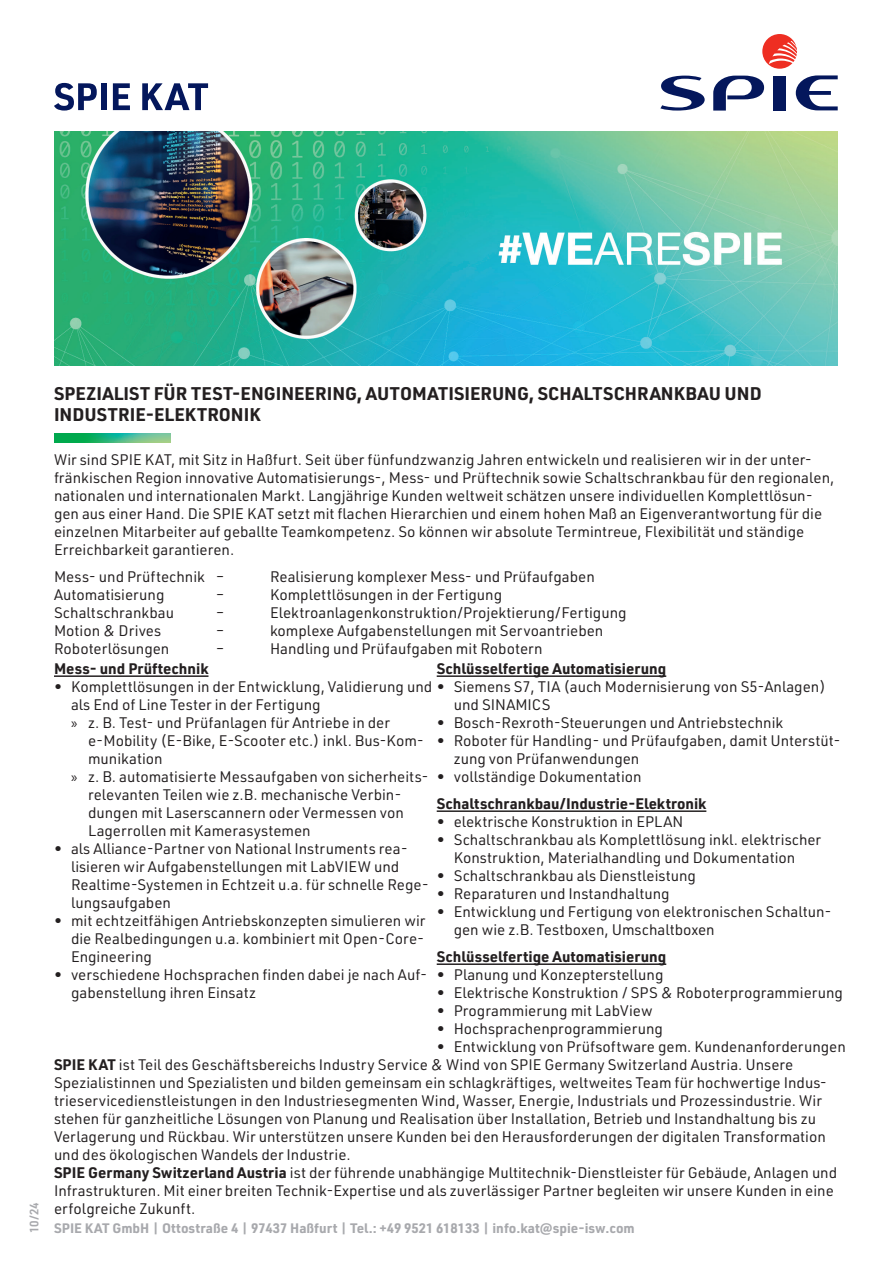
<style>
.page{position:relative;width:893px;height:1263px;background:#fff}
.page>*{position:absolute;margin:0;border:0;box-sizing:border-box;transform-origin:0 0}
.t1{font:700 18px/21.6px "URWDIN";color:#231f20}
.t2{font:15px/18px "URWDIN";color:#231f20}
.t3{font:700 15px "URWDIN";color:#231f20}
.t4{font:700 13.5px "URWDIN";color:#a8a9ad}
.t5{font:600 12px "URWDIN";color:#a8a9ad}
.s1{font-family:"Myriad Pro"}
.s2{font-weight:700}
</style>
<div class="page">
<hr style="left:54px;top:675px;width:154px;height:2px;background:#231f20">
<hr style="left:437px;top:675px;width:229px;height:2px;background:#231f20">
<hr style="left:437px;top:810px;width:269px;height:2px;background:#231f20">
<hr style="left:437px;top:963px;width:229px;height:2px;background:#231f20">
<img style="left:54px;top:132px;width:784px;height:233px">
<svg style="left:54px;top:434px;width:117px;height:8px"></svg>
<svg style="left:713px;top:76px;width:51px;height:35px"></svg>
<div style="left:773px;top:76px;width:13px;height:35px;background:#04175c"></div>
<svg style="left:796px;top:75px;width:42px;height:35px"></svg>
<svg style="left:660px;top:76px;width:45px;height:35px"></svg>
<svg style="left:762px;top:34px;width:35px;height:35px"></svg>
<svg style="left:54px;top:83px;width:43px;height:28px"></svg>
<div style="left:101px;top:83px;width:6px;height:27px;background:#04175c"></div>
<svg style="left:113px;top:83px;width:17px;height:27px"></svg>
<svg style="left:142px;top:83px;width:66px;height:27px"></svg>
<p class="t5" style="left:26px;top:1233px;width:32px;rotate:-90deg">10/24</p>
<p class="t1" style="left:54px;top:382px;width:709px">SPEZIALIST FÜR TEST-ENGINEERING, AUTOMATISIERUNG, SCHALTSCHRANKBAU UND<br>INDUSTRIE-ELEKTRONIK</p>
<p class="t2" style="left:54px;top:450px;width:782px">Wir sind SPIE KAT, mit Sitz in Haßfurt. Seit über fünfundzwanzig Jahren entwickeln und realisieren wir in der unter&shy;fränkischen Region innovative Automatisierungs-, Mess- und Prüftechnik sowie Schaltschrankbau für den regionalen, nationalen und internationalen Markt. Langjährige Kunden weltweit schätzen unsere individuellen Komplettlösun&shy;gen aus einer Hand. Die SPIE KAT setzt mit flachen Hierarchien und einem hohen Maß an Eigenverantwortung für die einzelnen Mitarbeiter auf geballte Teamkompetenz. So können wir absolute Termintreue, Flexibilität und ständige Erreichbarkeit garantieren.</p>
<p class="t2" style="left:54px;top:567px;width:172px">Mess- und Prüftechnik –</p>
<p class="t2" style="left:270px;top:567px;width:326px">Realisierung komplexer Mess- und Prüfaufgaben</p>
<p class="t2" style="left:54px;top:585px;width:112px">Automatisierung</p>
<p class="t2" style="left:216px;top:585px;width:10px">–</p>
<p class="t2" style="left:270px;top:585px;width:234px">Komplettlösungen in der Fertigung</p>
<p class="t2" style="left:54px;top:603px;width:122px">Schaltschrankbau</p>
<p class="t2" style="left:216px;top:603px;width:10px">–</p>
<p class="t2" style="left:270px;top:603px;width:358px">Elektroanlagenkonstruktion/Projektierung/Fertigung</p>
<p class="t2" style="left:54px;top:621px;width:109px">Motion &amp; Drives</p>
<p class="t2" style="left:216px;top:621px;width:10px">–</p>
<p class="t2" style="left:270px;top:621px;width:335px">komplexe Aufgabenstellungen mit Servoantrieben</p>
<p class="t2" style="left:54px;top:639px;width:117px">Roboterlösungen</p>
<p class="t2" style="left:216px;top:639px;width:10px">–</p>
<p class="t2" style="left:270px;top:639px;width:274px">Handling und Prüfaufgaben mit Robotern</p>
<p class="t3" style="left:437px;top:658px;width:231px">Schlüsselfertige Automatisierung</p>
<p class="t2" style="left:454px;top:695px;width:98px">und SINAMICS</p>
<p class="t2" style="left:437px;top:713px;width:348px">• Bosch-Rexroth-Steuerungen und Antriebstechnik</p>
<p class="t2" style="left:454px;top:731px;width:388px;text-indent:-17px">• Roboter für Handling- und Prüfaufgaben, damit Unterstüt&shy;zung von Prüfanwendungen</p>
<p class="t2" style="left:437px;top:767px;width:206px">• vollständige Dokumentation</p>
<p class="t3" style="left:437px;top:793px;width:271px">Schaltschrankbau/Industrie-Elektronik</p>
<p class="t2" style="left:437px;top:812px;width:248px">• elektrische Konstruktion in EPLAN</p>
<p class="t2" style="left:437px;top:830px;width:386px;text-align:center">• Schaltschrankbau als Komplettlösung inkl. elektrischer<br>Konstruktion, Materialhandling und Dokumentation</p>
<p class="t2" style="left:437px;top:866px;width:261px">• Schaltschrankbau als Dienstleistung</p>
<p class="t2" style="left:437px;top:884px;width:235px">• Reparaturen und Instandhaltung</p>
<p class="t2" style="left:454px;top:902px;width:380px;text-indent:-17px">• Entwicklung und Fertigung von elektronischen Schaltun&shy;gen wie z.B. Testboxen, Umschaltboxen</p>
<p class="t3" style="left:437px;top:946px;width:231px">Schlüsselfertige Automatisierung</p>
<p class="t2" style="left:437px;top:965px;width:228px">• Planung und Konzepterstellung</p>
<p class="t2" style="left:437px;top:983px;width:408px">• Elektrische Konstruktion / SPS &amp; Roboterprogrammierung</p>
<p class="t2" style="left:437px;top:1001px;width:217px">• Programmierung mit LabView</p>
<p class="t2" style="left:437px;top:1019px;width:228px">• Hochsprachenprogrammierung</p>
<p class="t2" style="left:437px;top:1037px;width:411px">• Entwicklung von Prüfsoftware gem. Kundenanforderungen</p>
<p class="t3" style="left:54px;top:658px;width:156px">Mess- und Prüftechnik</p>
<p class="t2" style="left:54px;top:677px;width:773px">• Komplettlösungen in der Entwicklung, Validierung und • Siemens S7, TIA (auch Modernisierung von S5-Anlagen)</p>
<p class="t2" style="left:71px;top:695px;width:251px">als End of Line Tester in der Fertigung</p>
<p class="t2" style="left:71px;top:713px;width:321px"><span class="s1">»</span> z. B. Test- und Prüfanlagen für Antriebe in der</p>
<p class="t2" style="left:88px;top:731px;width:338px">e-Mobility (E-Bike, E-Scooter etc.) inkl. Bus-Kom-</p>
<p class="t2" style="left:88px;top:749px;width:76px">munikation</p>
<p class="t2" style="left:71px;top:767px;width:359px"><span class="s1">»</span> z. B. automatisierte Messaufgaben von sicherheits-</p>
<p class="t2" style="left:88px;top:785px;width:315px">relevanten Teilen wie z.B. mechanische Verbin-</p>
<p class="t2" style="left:88px;top:803px;width:318px">dungen mit Laserscannern oder Vermessen von</p>
<p class="t2" style="left:88px;top:821px;width:224px">Lagerrollen mit Kamerasystemen</p>
<p class="t2" style="left:71px;top:839px;width:359px;text-indent:-17px">• als Alliance-Partner von National Instruments rea&shy;lisieren wir Aufgabenstellungen mit LabVIEW und Realtime-Systemen in Echtzeit u.a. für schnelle Rege&shy;lungsaufgaben</p>
<p class="t2" style="left:71px;top:911px;width:356px;text-align:justify;text-indent:-17px">• mit echtzeitfähigen Antriebskonzepten simulieren wir die Realbedingungen u.a. kombiniert mit Open-Core-Engineering</p>
<p class="t2" style="left:71px;top:965px;width:358px;text-indent:-17px">• verschiedene Hochsprachen finden dabei je nach Auf&shy;gabenstellung ihren Einsatz</p>
<p class="t2" style="left:54px;top:1055px;width:785px"><span class="s2">SPIE KAT</span> ist Teil des Geschäftsbereichs Industry Service &amp; Wind von SPIE Germany Switzerland Austria. Unsere Spezialistinnen und Spezialisten und bilden gemeinsam ein schlagkräftiges, weltweites Team für hochwertige Indus&shy;trieservicedienstleistungen in den Industriesegmenten Wind, Wasser, Energie, Industrials und Prozessindustrie. Wir stehen für ganzheitliche Lösungen von Planung und Realisation über Installation, Betrieb und Instandhaltung bis zu Verlagerung und Rückbau. Wir unterstützen unsere Kunden bei den Herausforderungen der digitalen Transformation und des ökologischen Wandels der Industrie.<br><span class="s2">SPIE Germany Switzerland Austria</span> ist der führende unabhängige Multitechnik-Dienstleister für Gebäude, Anlagen und Infrastrukturen. Mit einer breiten Technik-Expertise und als zuverlässiger Partner begleiten wir unsere Kunden in eine erfolgreiche Zukunft.</p>
<p class="t4" style="left:54px;top:1219px;width:582px">SPIE KAT GmbH | Ottostraße 4 | 97437 Haßfurt | Tel.: +49 9521 618133 | info.kat@spie-isw.com</p>
</div>
